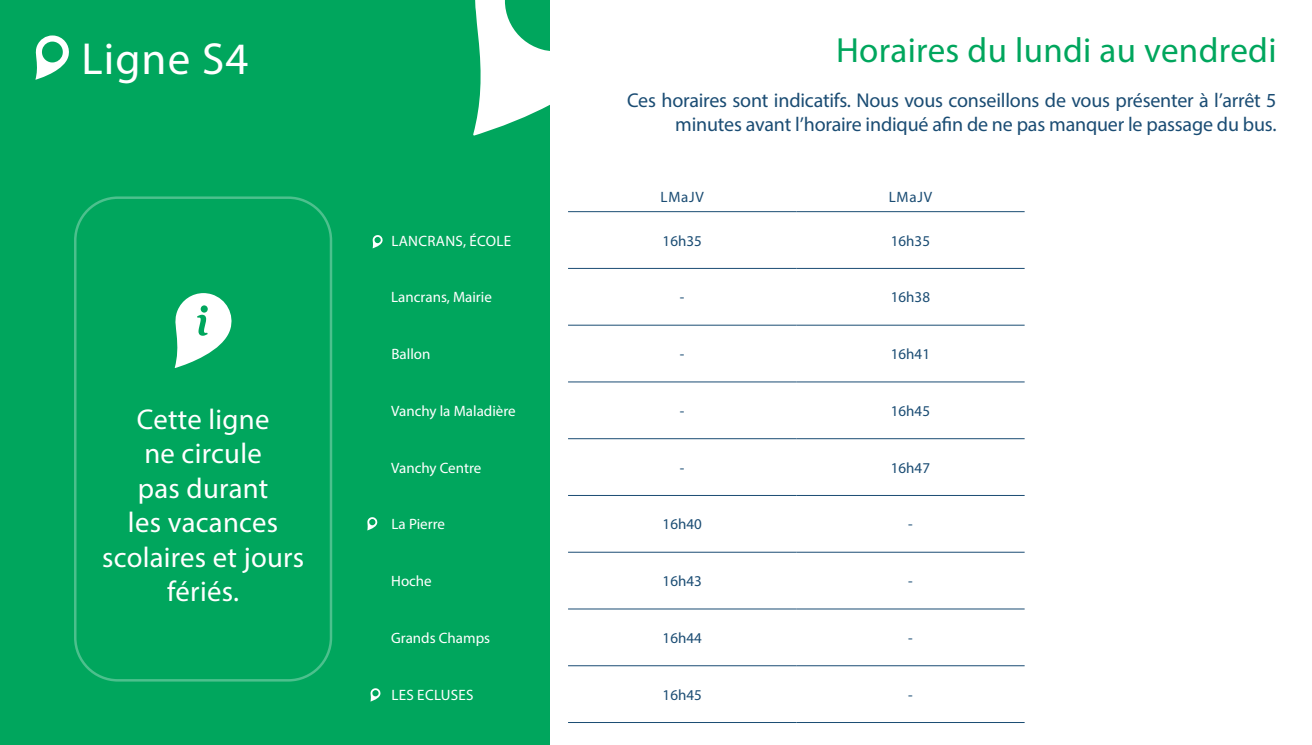
<style>
.page{position:relative;width:1312px;height:745px;background:#fff}
.page>*{position:absolute;margin:0;border:0;box-sizing:border-box;transform-origin:0 0}
.t1{font:45px "Myriad Pro";letter-spacing:.025em;color:#fff}
.t2{font:35px "Myriad Pro";letter-spacing:.01em;color:#00a65d}
.t3{font:28.75px/34.5px "Myriad Pro";letter-spacing:.01em;color:#fff;text-align:center}
.t4{font:20px/24px "Myriad Pro";letter-spacing:-.01em;color:#1a4c73;text-align:right}
.t5{font:15px "Myriad Pro";color:#fff}
.t6{font:15px "Myriad Pro";color:#1a4c73}
.t7{font:15px "Myriad Pro";letter-spacing:.02em;color:#fff}
</style>
<div class="page">
<div style="left:0;top:0;width:549px;height:744px;background:#00a65d"></div>
<svg style="left:473px;top:0;width:77px;height:135px"></svg>
<div style="left:74px;top:196px;width:258px;height:485px;border:2px solid #fff;border-radius:43px"></div>
<svg style="left:35px;top:35px;width:34px;height:45px"></svg>
<svg style="left:175px;top:293px;width:57px;height:75px"></svg>
<svg style="left:372px;top:235px;width:11px;height:13px"></svg>
<svg style="left:367px;top:517px;width:11px;height:13px"></svg>
<hr style="left:568px;top:211px;width:228px;height:1px;background:#1a4c73">
<hr style="left:796px;top:211px;width:228px;height:1px;background:#1a4c73">
<hr style="left:568px;top:268px;width:228px;height:1px;background:#1a4c73">
<hr style="left:796px;top:268px;width:228px;height:1px;background:#1a4c73">
<hr style="left:568px;top:324px;width:228px;height:1px;background:#1a4c73">
<hr style="left:796px;top:324px;width:228px;height:1px;background:#1a4c73">
<hr style="left:568px;top:381px;width:228px;height:1px;background:#1a4c73">
<hr style="left:796px;top:381px;width:228px;height:1px;background:#1a4c73">
<hr style="left:568px;top:438px;width:228px;height:1px;background:#1a4c73">
<hr style="left:796px;top:438px;width:228px;height:1px;background:#1a4c73">
<hr style="left:568px;top:494px;width:228px;height:1px;background:#1a4c73">
<hr style="left:796px;top:494px;width:228px;height:1px;background:#1a4c73">
<hr style="left:568px;top:551px;width:228px;height:1px;background:#1a4c73">
<hr style="left:796px;top:551px;width:228px;height:1px;background:#1a4c73">
<hr style="left:568px;top:608px;width:228px;height:1px;background:#1a4c73">
<hr style="left:796px;top:608px;width:228px;height:1px;background:#1a4c73">
<hr style="left:568px;top:665px;width:228px;height:1px;background:#1a4c73">
<hr style="left:796px;top:665px;width:228px;height:1px;background:#1a4c73">
<hr style="left:568px;top:721px;width:228px;height:1px;background:#1a4c73">
<hr style="left:796px;top:721px;width:228px;height:1px;background:#1a4c73">
<svg style="left:370px;top:688px;width:11px;height:13px"></svg>
<p class="t1" style="left:81px;top:31px;width:168px">Ligne S4</p>
<p class="t2" style="left:835px;top:28px;width:442px">Horaires du lundi au vendredi</p>
<p class="t4" style="left:627px;top:88px;width:650px">Ces horaires sont indicatifs. Nous vous conseillons de vous présenter à l’arrêt 5 minutes avant l’horaire indiqué afin de ne pas manquer le passage du bus.</p>
<p class="t6" style="left:660px;top:187px;width:45px">LMaJV</p>
<p class="t6" style="left:888px;top:187px;width:45px">LMaJV</p>
<p class="t7" style="left:391px;top:231px;width:121px">LANCRANS, ÉCOLE</p>
<p class="t6" style="left:662px;top:231px;width:41px">16h35</p>
<p class="t6" style="left:890px;top:231px;width:41px">16h35</p>
<p class="t5" style="left:391px;top:288px;width:102px">Lancrans, Mairie</p>
<p class="t6" style="left:679px;top:288px;width:6px">-</p>
<p class="t6" style="left:890px;top:288px;width:41px">16h38</p>
<p class="t3" style="left:102px;top:401px;width:203px">Cette ligne<br>ne circule<br>pas durant<br>les vacances scolaires et jours fériés.</p>
<p class="t5" style="left:391px;top:344px;width:41px">Ballon</p>
<p class="t6" style="left:679px;top:344px;width:6px">-</p>
<p class="t6" style="left:890px;top:344px;width:41px">16h41</p>
<p class="t5" style="left:391px;top:401px;width:126px">Vanchy la Maladière</p>
<p class="t6" style="left:679px;top:401px;width:6px">-</p>
<p class="t6" style="left:890px;top:401px;width:41px">16h45</p>
<p class="t5" style="left:391px;top:458px;width:92px">Vanchy Centre</p>
<p class="t6" style="left:679px;top:458px;width:6px">-</p>
<p class="t6" style="left:890px;top:458px;width:41px">16h47</p>
<p class="t5" style="left:391px;top:515px;width:55px">La Pierre</p>
<p class="t6" style="left:662px;top:515px;width:41px">16h40</p>
<p class="t6" style="left:908px;top:515px;width:6px">-</p>
<p class="t5" style="left:391px;top:571px;width:42px">Hoche</p>
<p class="t6" style="left:662px;top:571px;width:41px">16h43</p>
<p class="t6" style="left:908px;top:571px;width:6px">-</p>
<p class="t5" style="left:391px;top:628px;width:100px">Grands Champs</p>
<p class="t6" style="left:662px;top:628px;width:41px">16h44</p>
<p class="t6" style="left:908px;top:628px;width:6px">-</p>
<p class="t7" style="left:391px;top:685px;width:84px">LES ECLUSES</p>
<p class="t6" style="left:662px;top:685px;width:41px">16h45</p>
<p class="t6" style="left:908px;top:685px;width:6px">-</p>
</div>
